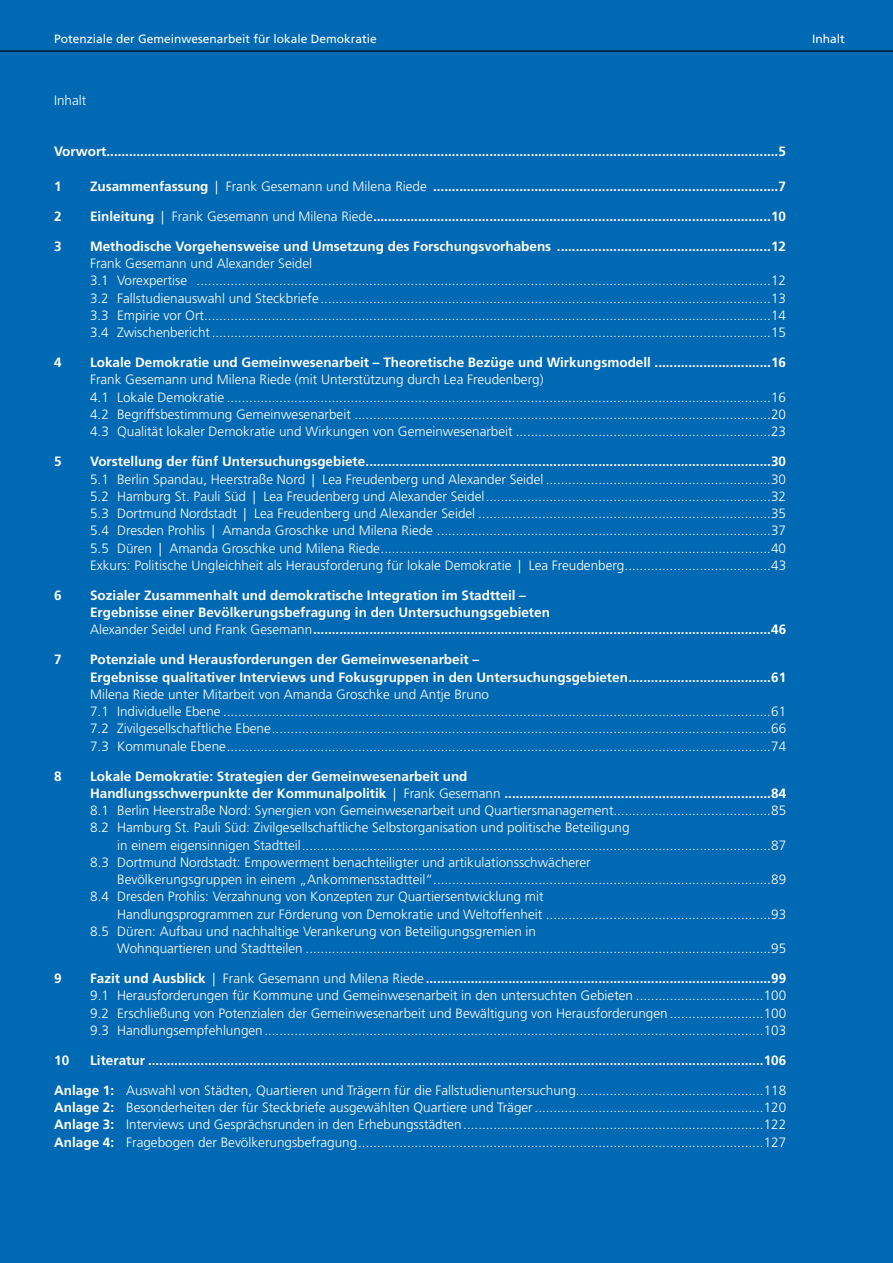
<style>
.page{position:relative;width:893px;height:1263px;background:#0069b4}
.page>*{position:absolute;margin:0;border:0;box-sizing:border-box;transform-origin:0 0}
.t1{font:300 13.5px/17.2px "Frutiger LT Std";color:#fff}
.t2{font:700 13.5px/17.2px "Frutiger LT Std";color:#fff}
.t3{font:12px "Frutiger LT Std";color:#fff}
.s1{font-weight:300}
.s2{font-weight:700}
</style>
<div class="page">
<hr style="left:0;top:50px;width:893px;height:2px;background:#000">
<p class="t3" style="left:54px;top:32px;width:324px">Potenziale der Gemeinwesenarbeit für lokale Demokratie</p>
<p class="t3" style="left:812px;top:32px;width:34px">Inhalt</p>
<p class="t1" style="left:54px;top:92px;width:34px">Inhalt</p>
<p class="t2" style="left:54px;top:143px;width:733px">Vorwort...................................................................................................................................................................................5</p>
<p class="t2" style="left:54px;top:178px;width:9px">1</p>
<p class="t2" style="left:90px;top:178px;width:697px">Zusammenfassung <span class="s1">| Frank Gesemann und Milena Riede</span> ............................................................................................7</p>
<p class="t2" style="left:54px;top:208px;width:9px">2</p>
<p class="t2" style="left:90px;top:208px;width:697px">Einleitung <span class="s1">| Frank Gesemann und Milena Riede</span>..........................................................................................................10</p>
<p class="t2" style="left:54px;top:238px;width:9px">3</p>
<p class="t2" style="left:90px;top:238px;width:698px">Methodische Vorgehensweise und Umsetzung des Forschungsvorhabens .........................................................12</p>
<p class="t1" style="left:90px;top:255px;width:698px">Frank Gesemann und Alexander Seidel<br>3.1 Vorexpertise .........................................................................................................................................................12<br>3.2 Fallstudienauswahl und Steckbriefe........................................................................................................................13<br>3.3 Empirie vor Ort.......................................................................................................................................................14<br>3.4 Zwischenbericht.....................................................................................................................................................15</p>
<p class="t2" style="left:54px;top:354px;width:9px">4</p>
<p class="t2" style="left:90px;top:354px;width:698px">Lokale Demokratie und Gemeinwesenarbeit – Theoretische Bezüge und Wirkungsmodell ...............................16</p>
<p class="t1" style="left:90px;top:371px;width:698px">Frank Gesemann und Milena Riede (mit Unterstützung durch Lea Freudenberg)<br>4.1 Lokale Demokratie .................................................................................................................................................16<br>4.2 Begriffsbestimmung Gemeinwesenarbeit ...............................................................................................................20<br>4.3 Qualität lokaler Demokratie und Wirkungen von Gemeinwesenarbeit ....................................................................23</p>
<p class="t2" style="left:54px;top:453px;width:9px">5</p>
<p class="t2" style="left:90px;top:453px;width:697px">Vorstellung der fünf Untersuchungsgebiete............................................................................................................30</p>
<p class="t1" style="left:90px;top:470px;width:698px;text-align:justify">5.1 Berlin Spandau, Heerstraße Nord | Lea Freudenberg und Alexander Seidel ............................................................30<br>5.2 Hamburg St. Pauli Süd | Lea Freudenberg und Alexander Seidel............................................................................32<br>5.3 Dortmund Nordstadt | Lea Freudenberg und Alexander Seidel ..............................................................................35<br>5.4 Dresden Prohlis | Amanda Groschke und Milena Riede .........................................................................................37<br>5.5 Düren | Amanda Groschke und Milena Riede........................................................................................................40<br>Exkurs: Politische Ungleichheit als Herausforderung für lokale Demokratie | Lea Freudenberg.......................................43</p>
<p class="t2" style="left:54px;top:586px;width:9px">6</p>
<p class="t2" style="left:90px;top:586px;width:697px">Sozialer Zusammenhalt und demokratische Integration im Stadtteil –<br>Ergebnisse einer Bevölkerungsbefragung in den Untersuchungsgebieten<br><span class="s1">Alexander Seidel und Frank Gesemann</span>..........................................................................................................................46</p>
<p class="t2" style="left:54px;top:651px;width:9px">7</p>
<p class="t2" style="left:90px;top:651px;width:698px">Potenziale und Herausforderungen der Gemeinwesenarbeit –<br>Ergebnisse qualitativer Interviews und Fokusgruppen in den Untersuchungsgebieten......................................61</p>
<p class="t1" style="left:90px;top:686px;width:698px">Milena Riede unter Mitarbeit von Amanda Groschke und Antje Bruno<br>7.1 Individuelle Ebene ..................................................................................................................................................61<br>7.2 Zivilgesellschaftliche Ebene.....................................................................................................................................66<br>7.3 Kommunale Ebene.................................................................................................................................................74</p>
<p class="t2" style="left:54px;top:767px;width:9px">8</p>
<p class="t1" style="left:90px;top:767px;width:698px"><span class="s2">Lokale Demokratie: Strategien der Gemeinwesenarbeit und<br>Handlungsschwerpunkte der Kommunalpolitik</span> | Frank Gesemann <span class="s2">.......................................................................84<br></span>8.1 Berlin Heerstraße Nord: Synergien von Gemeinwesenarbeit und Quartiersmanagement..........................................85<br>8.2 Hamburg St. Pauli Süd: Zivilgesellschaftliche Selbstorganisation und politische Beteiligung</p>
<p class="t1" style="left:90px;top:836px;width:697px;text-indent:27px">in einem eigensinnigen Stadtteil.............................................................................................................................87<br>8.3 Dortmund Nordstadt: Empowerment benachteiligter und artikulationsschwächerer</p>
<p class="t1" style="left:90px;top:871px;width:697px;text-indent:27px">Bevölkerungsgruppen in einem „Ankommensstadtteil“..........................................................................................89<br>8.4 Dresden Prohlis: Verzahnung von Konzepten zur Quartiersentwicklung mit</p>
<p class="t1" style="left:90px;top:905px;width:697px;text-indent:27px">Handlungsprogrammen zur Förderung von Demokratie und Weltoffenheit ............................................................93<br>8.5 Düren: Aufbau und nachhaltige Verankerung von Beteiligungsgremien in</p>
<p class="t1" style="left:117px;top:940px;width:671px">Wohnquartieren und Stadtteilen ............................................................................................................................95</p>
<p class="t2" style="left:54px;top:970px;width:9px">9</p>
<p class="t1" style="left:90px;top:970px;width:698px;text-align:justify"><span class="s2">Fazit und Ausblick</span> | Frank Gesemann und Milena Riede <span class="s2">............................................................................................99<br></span>9.1 Herausforderungen für Kommune und Gemeinwesenarbeit in den untersuchten Gebieten ..................................100<br>9.2 Erschließung von Potenzialen der Gemeinwesenarbeit und Bewältigung von Herausforderungen .........................100<br>9.3 Handlungsempfehlungen.....................................................................................................................................103</p>
<p class="t2" style="left:54px;top:1052px;width:17px">10</p>
<p class="t2" style="left:90px;top:1052px;width:697px">Literatur ....................................................................................................................................................................106</p>
<p class="t1" style="left:54px;top:1082px;width:733px;text-align:justify"><span class="s2">Anlage 1:</span> Auswahl von Städten, Quartieren und Trägern für die Fallstudienuntersuchung..................................................118<br><span class="s2">Anlage 2:</span> Besonderheiten der für Steckbriefe ausgewählten Quartiere und Träger.............................................................120<br><span class="s2">Anlage 3:</span> Interviews und Gesprächsrunden in den Erhebungsstädten................................................................................122<br><span class="s2">Anlage 4:</span> Fragebogen der Bevölkerungsbefragung............................................................................................................127</p>
</div>
